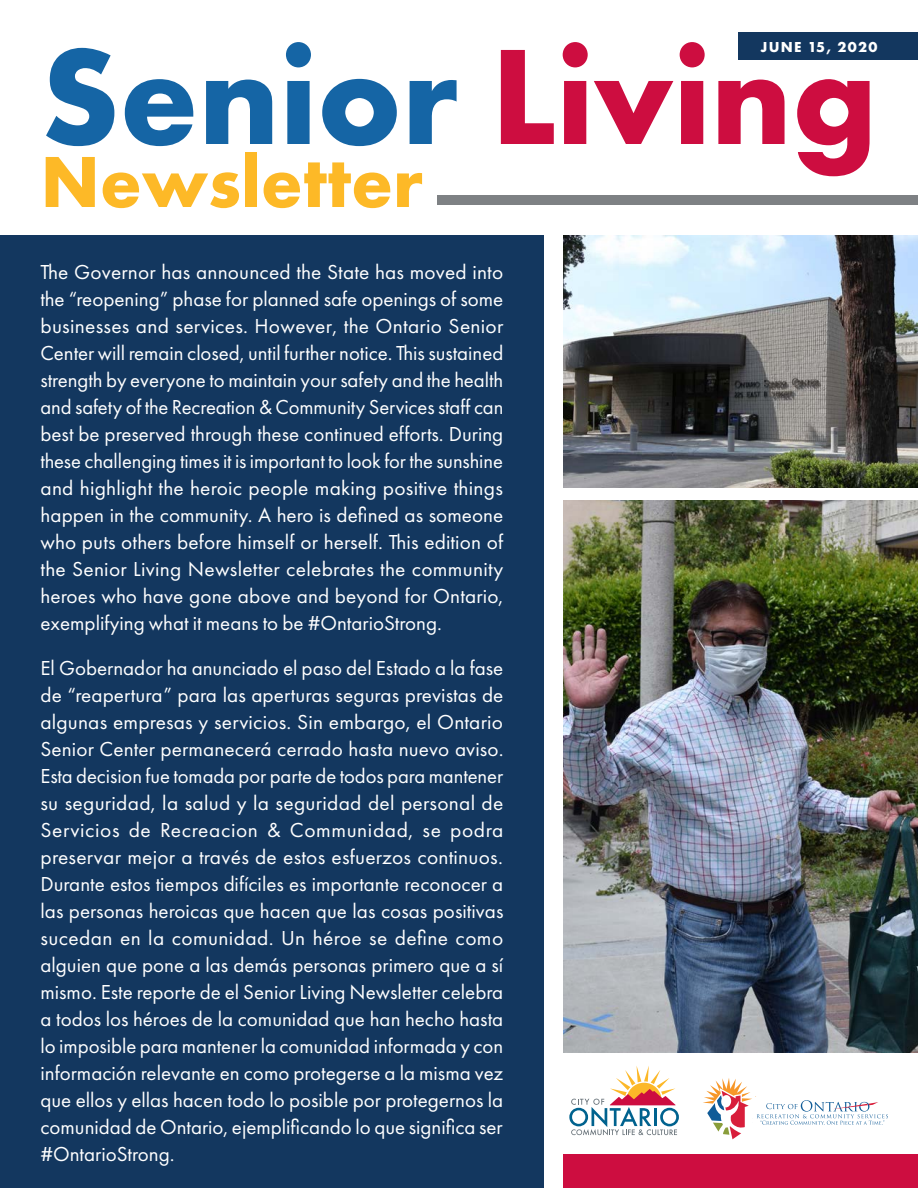
<style>
.page{position:relative;width:918px;height:1188px;background:#fff}
.page>*{position:absolute;margin:0;border:0;box-sizing:border-box;transform-origin:0 0}
.Newsletter{font:700 141px "Futura PT";color:#1565a5}
.Newsletter-2{font:700 75px "Futura PT";color:#fdb927}
.Body{font:21px/27px "Futura PT";color:#fff;text-align:justify}
.t1{font:700 15px "Futura PT";letter-spacing:.09em;color:#fff}
.s1{color:#cd0d40}
</style>
<div class="page">
<div style="left:738px;top:32px;width:180px;height:28px;background:#13375f"></div>
<div style="left:0;top:235px;width:543px;height:953px;background:#13375f"></div>
<svg style="left:703px;top:1078px;width:185px;height:61px"></svg>
<svg style="left:569px;top:1066px;width:110px;height:69px"></svg>
<img style="left:563px;top:501px;width:355px;height:552px">
<img style="left:563px;top:235px;width:355px;height:252px">
<div style="left:437px;top:196px;width:481px;height:9px;background:#7e8184"></div>
<div style="left:563px;top:1154px;width:355px;height:34px;background:#cd0d40"></div>
<p class="t1" style="left:760px;top:37px;width:119px">JUNE 15, 2020</p>
<p class="Newsletter" style="left:40px;top:6px;width:838px">Senior <span class="s1">Living</span></p>
<p class="Newsletter-2" style="left:40px;top:134px;width:384px">Newsletter</p>
<p class="Body" style="left:40px;top:258px;width:464px">The Governor has announced the State has moved into the “reopening” phase for planned safe openings of some businesses and services. However, the Ontario Senior Center will remain closed, until further notice. This sustained strength by everyone to maintain your safety and the health and safety of the Recreation &amp; Community Services staff can best be preserved through these continued efforts. During these challenging times it is important to look for the sunshine and highlight the heroic people making positive things happen in the community. A hero is defined as someone who puts others before himself or herself. This edition of the Senior Living Newsletter celebrates the community heroes who have gone above and beyond for Ontario, exemplifying what it means to be #OntarioStrong.</p>
<p class="Body" style="left:40px;top:654px;width:465px">El Gobernador ha anunciado el paso del Estado a la fase de “reapertura” para las aperturas seguras previstas de algunas empresas y servicios. Sin embargo, el Ontario Senior Center permanecerá cerrado hasta nuevo aviso.<br>Esta decision fue tomada por parte de todos para mantener su seguridad, la salud y la seguridad del personal de Servicios de Recreacion &amp; Communidad, se podra preservar mejor a través de estos esfuerzos continuos.<br>Durante estos tiempos difíciles es importante reconocer a las personas heroicas que hacen que las cosas positivas sucedan en la comunidad. Un héroe se define como alguien que pone a las demás personas primero que a sí mismo. Este reporte de el Senior Living Newsletter celebra a todos los héroes de la comunidad que han hecho hasta lo imposible para mantener la comunidad informada y con información relevante en como protegerse a la misma vez que ellos y ellas hacen todo lo posible por protegernos la comunidad de Ontario, ejemplificando lo que significa ser #OntarioStrong.</p>
</div>
